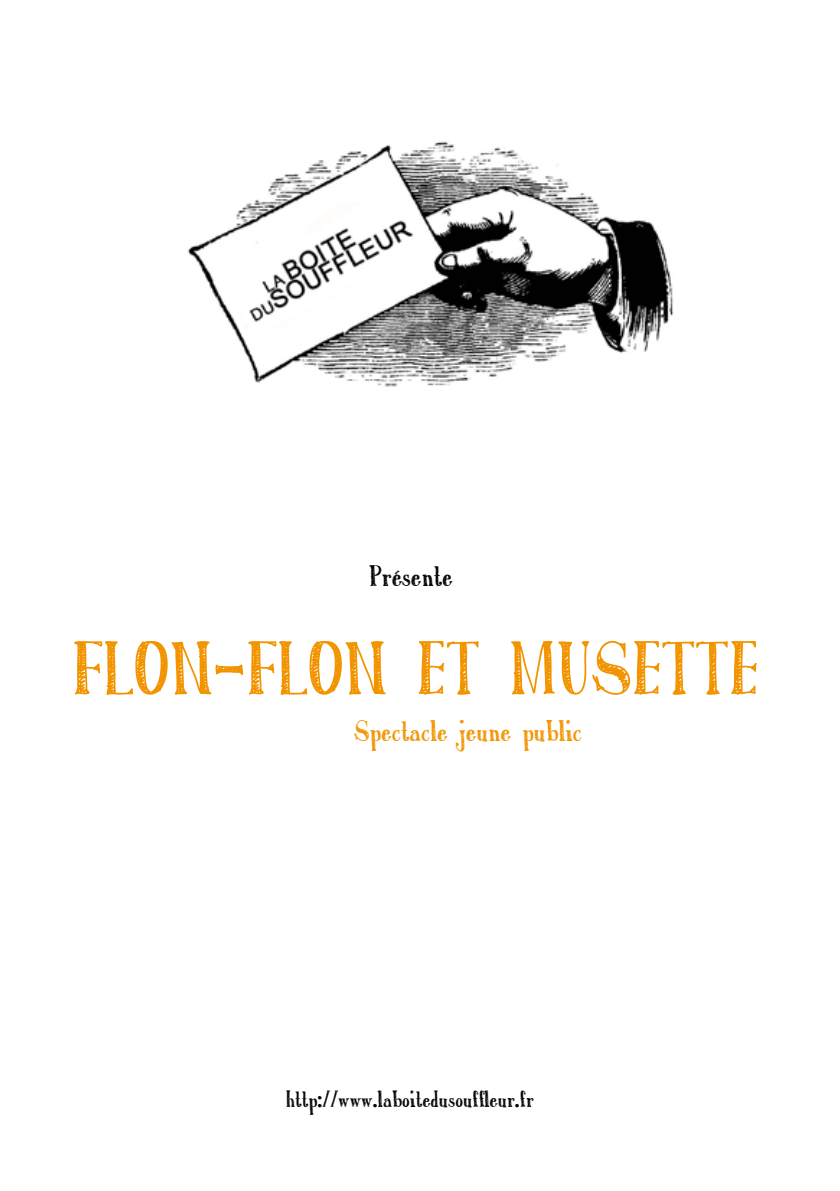
<style>
.page{position:relative;width:840px;height:1191px;background:#fff}
.page>*{position:absolute;margin:0;border:0;box-sizing:border-box;transform-origin:0 0}
.t1{font:72px "Austie Bost Roman Holiday Sketch";color:#f29400}
.t2{font:28px "Austie Bost Roman Holiday Sketch";color:#f29400}
.t3{font:28px "Austie Bost Roman Holiday Sketch";color:#000}
.t4{font:22px "Austie Bost Roman Holiday Sketch";color:#000}
</style>
<div class="page">
<img style="left:187px;top:141px;width:487px;height:246px">
<p class="t3" style="left:369px;top:559px;width:85px">Présente</p>
<h1 class="t1" style="left:72px;top:626px;width:687px">FLON-FLON ET MUSETTE</h1>
<p class="t2" style="left:353px;top:714px;width:230px">Spectacle jeune public</p>
<p class="t4" style="left:286px;top:1086px;width:249px">http://www.laboitedusouffleur.fr</p>
</div>
